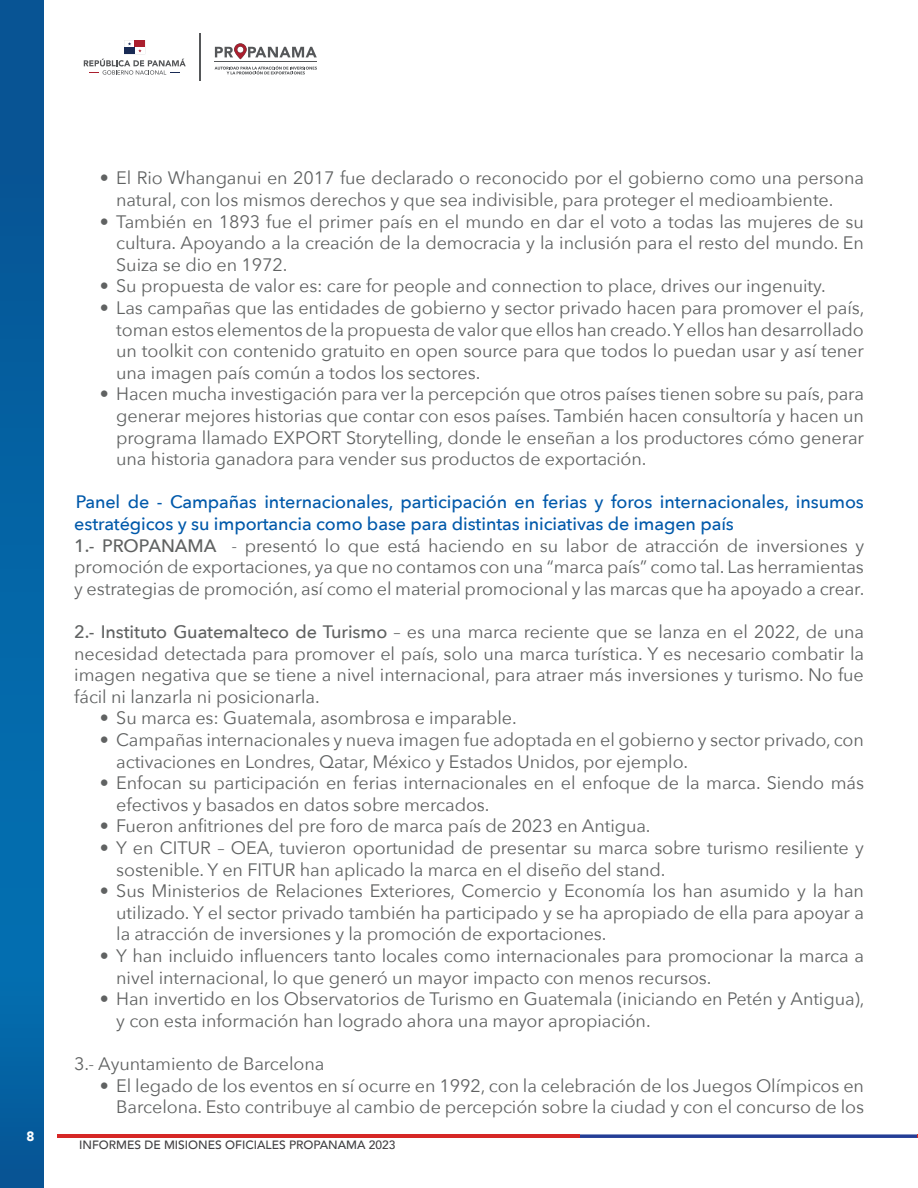
<style>
.page{position:relative;width:918px;height:1188px;background:#fff}
.page>*{position:absolute;margin:0;border:0;box-sizing:border-box;transform-origin:0 0}
.t1{font:18px/21.6px "Avenir Next";letter-spacing:-.005em;color:#606262}
.t2{font:900 13.5px "Avenir";color:#fff}
.t3{font:500 12px "Avenir";color:#414042}
.s1{font-weight:500;color:#0059aa}
.s2{font-weight:500}
</style>
<div class="page">
<svg style="left:0;top:0;width:43px;height:1188px;background:#0461a2"></svg>
<hr style="left:57px;top:1134px;width:522px;height:4px;background:#d62726">
<svg style="left:579px;top:1134px;width:339px;height:4px"></svg>
<svg style="left:215px;top:66px;width:102px;height:8px"></svg>
<svg style="left:215px;top:43px;width:102px;height:16px"></svg>
<hr style="left:215px;top:62px;width:102px;height:1px;background:#555759">
<svg style="left:84px;top:40px;width:102px;height:35px"></svg>
<hr style="left:200px;top:34px;width:1px;height:47px;background:#555759">
<p class="t2" style="left:26px;top:1125px;width:9px">8</p>
<p class="t1" style="left:116px;top:166px;width:749px;text-indent:-17px">• El Rio Whanganui en 2017 fue declarado o reconocido por el gobierno como una persona natural, con los mismos derechos y que sea indivisible, para proteger el medioambiente.</p>
<p class="t1" style="left:116px;top:210px;width:749px;text-align:justify;text-indent:-17px">• También en 1893 fue el primer país en el mundo en dar el voto a todas las mujeres de su cultura. Apoyando a la creación de la democracia y la inclusión para el resto del mundo. En Suiza se dio en 1972.</p>
<p class="t1" style="left:100px;top:274px;width:728px">• Su propuesta de valor es: care for people and connection to place, drives our ingenuity.</p>
<p class="t1" style="left:116px;top:296px;width:750px;text-align:justify;text-indent:-17px">• Las campañas que las entidades de gobierno y sector privado hacen para promover el país, toman estos elementos de la propuesta de valor que ellos han creado. Y ellos han desarrollado un toolkit con contenido gratuito en open source para que todos lo puedan usar y así tener una imagen país común a todos los sectores.</p>
<p class="t1" style="left:116px;top:382px;width:749px;text-align:justify;text-indent:-17px">• Hacen mucha investigación para ver la percepción que otros países tienen sobre su país, para generar mejores historias que contar con esos países. También hacen consultoría y hacen un programa llamado EXPORT Storytelling, donde le enseñan a los productores cómo generar una historia ganadora para vender sus productos de exportación.</p>
<p class="t1" style="left:74px;top:490px;width:792px"><span class="s1">Panel de - Campañas internacionales, participación en ferias y foros internacionales, insumos estratégicos y su importancia como base para distintas iniciativas de imagen país<br></span><span class="s2">1.- PROPANAMA</span> - presentó lo que está haciendo en su labor de atracción de inversiones y promoción de exportaciones, ya que no contamos con una “marca país” como tal. Las herramientas y estrategias de promoción, así como el material promocional y las marcas que ha apoyado a crear.</p>
<p class="t1" style="left:74px;top:620px;width:791px;text-align:justify"><span class="s2">2.- Instituto Guatemalteco de Turismo</span> – es una marca reciente que se lanza en el 2022, de una necesidad detectada para promover el país, solo una marca turística. Y es necesario combatir la imagen negativa que se tiene a nivel internacional, para atraer más inversiones y turismo. No fue fácil ni lanzarla ni posicionarla.</p>
<p class="t1" style="left:100px;top:706px;width:419px">• Su marca es: Guatemala, asombrosa e imparable.</p>
<p class="t1" style="left:116px;top:728px;width:749px;text-indent:-17px">• Campañas internacionales y nueva imagen fue adoptada en el gobierno y sector privado, con activaciones en Londres, Qatar, México y Estados Unidos, por ejemplo.</p>
<p class="t1" style="left:116px;top:771px;width:749px;text-indent:-17px">• Enfocan su participación en ferias internacionales en el enfoque de la marca. Siendo más efectivos y basados en datos sobre mercados.</p>
<p class="t1" style="left:100px;top:814px;width:552px">• Fueron anfitriones del pre foro de marca país de 2023 en Antigua.</p>
<p class="t1" style="left:116px;top:836px;width:749px;text-indent:-17px">• Y en CITUR – OEA, tuvieron oportunidad de presentar su marca sobre turismo resiliente y sostenible. Y en FITUR han aplicado la marca en el diseño del stand.</p>
<p class="t1" style="left:116px;top:879px;width:749px;text-align:justify;text-indent:-17px">• Sus Ministerios de Relaciones Exteriores, Comercio y Economía los han asumido y la han utilizado. Y el sector privado también ha participado y se ha apropiado de ella para apoyar a la atracción de inversiones y la promoción de exportaciones.</p>
<p class="t1" style="left:116px;top:944px;width:749px;text-indent:-17px">• Y han incluido influencers tanto locales como internacionales para promocionar la marca a nivel internacional, lo que generó un mayor impacto con menos recursos.</p>
<p class="t1" style="left:116px;top:987px;width:750px;text-indent:-17px">• Han invertido en los Observatorios de Turismo en Guatemala (iniciando en Petén y Antigua), y con esta información han logrado ahora una mayor apropiación.</p>
<p class="t1" style="left:74px;top:1052px;width:252px">3.- Ayuntamiento de Barcelona</p>
<p class="t1" style="left:100px;top:1074px;width:766px;text-align:right">• El legado de los eventos en sí ocurre en 1992, con la celebración de los Juegos Olímpicos en<br>Barcelona. Esto contribuye al cambio de percepción sobre la ciudad y con el concurso de los</p>
<p class="t3" style="left:79px;top:1135px;width:318px">INFORMES DE MISIONES OFICIALES PROPANAMA 2023</p>
</div>
